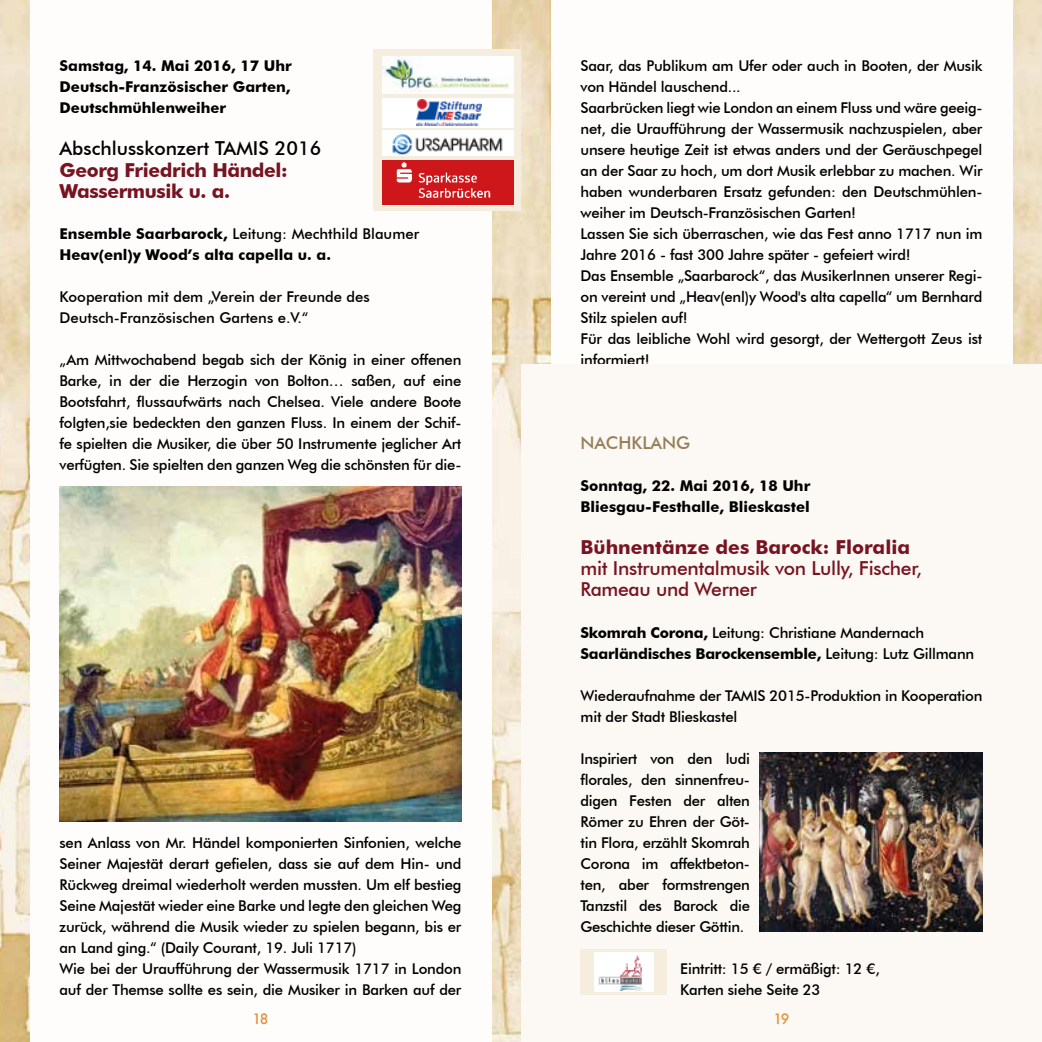
<style>
.page{position:relative;width:1042px;height:1042px;background:#fff}
.page>*{position:absolute;margin:0;border:0;box-sizing:border-box;transform-origin:0 0}
.t1{font:500 19.25px/21px "Futura BT";letter-spacing:-.015em;color:#781422}
.t2{font:700 19.25px/21px "Futura BT";letter-spacing:-.02em;color:#781422}
.t3{font:700 19.25px "Futura BT";color:#781422}
.t4{font:500 19.25px "Futura BT";color:#000}
.t5{font:500 17.5px "Futura BT";color:#957e58}
.t6{font:500 14.88px/21px "Futura BT";letter-spacing:-.015em;color:#000}
.t7{font:700 14.88px/21px "Futura BT";color:#000}
.t8{font:500 14px "Futura";color:#df933e}
.s1{font-weight:500}
.s2{font-weight:700}
</style>
<div class="page">
<img style="left:0;top:0;width:1042px;height:1042px">
<div style="left:30px;top:0;width:461px;height:1042px;background:#fefdfb"></div>
<div style="left:551px;top:0;width:461px;height:1042px;background:#fefdfb"></div>
<img style="left:60px;top:486px;width:401px;height:335px">
<div style="left:373px;top:50px;width:148px;height:161px;background:#f5eddd"></div>
<img style="left:382px;top:57px;width:131px;height:37px">
<div style="left:521px;top:365px;width:521px;height:677px;background:#fcf9f4"></div>
<img style="left:760px;top:752px;width:222px;height:180px">
<div style="left:382px;top:131px;width:131px;height:25px;background:#fff"></div>
<img style="left:392px;top:135px;width:111px;height:20px">
<div style="left:382px;top:98px;width:131px;height:29px;background:#fff"></div>
<img style="left:416px;top:99px;width:65px;height:27px">
<div style="left:580px;top:950px;width:87px;height:45px;background:#f5eddd"></div>
<div style="left:594px;top:952px;width:59px;height:40px;background:#fff"></div>
<img style="left:598px;top:955px;width:45px;height:35px">
<img style="left:382px;top:160px;width:131px;height:44px">
<p class="t7" style="left:60px;top:55px;width:234px;text-align:justify">Samstag, 14. Mai 2016, 17 Uhr Deutsch-Französischer Garten, Deutschmühlenweiher</p>
<p class="t4" style="left:60px;top:136px;width:263px">Abschlusskonzert TAMIS 2016</p>
<p class="t2" style="left:60px;top:159px;width:230px">Georg Friedrich Händel:<br>Wassermusik u. a.</p>
<p class="t7" style="left:60px;top:223px;width:361px">Ensemble Saarbarock, <span class="s1">Leitung: Mechthild Blaumer<br></span>Heav(enl)y Wood’s alta capella u. a.</p>
<p class="t6" style="left:60px;top:286px;width:312px">Kooperation mit dem „Verein der Freunde des<br>Deutsch-Französischen Gartens e.V.“</p>
<p class="t6" style="left:60px;top:349px;width:403px;text-align:justify">„Am Mittwochabend begab sich der König in einer offenen Barke, in der die Herzogin von Bolton… saßen, auf eine Bootsfahrt, flussaufwärts nach Chelsea. Viele andere Boote folgten,sie bedeckten den ganzen Fluss. In einem der Schif&shy;fe spielten die Musiker, die über 50 Instrumente jeglicher Art verfügten. Sie spielten den ganzen Weg die schönsten für die-</p>
<p class="t6" style="left:60px;top:832px;width:403px">sen Anlass von Mr. Händel komponierten Sinfonien, welche Seiner Majestät derart gefielen, dass sie auf dem Hin- und Rückweg dreimal wiederholt werden mussten. Um elf bestieg Seine Majestät wieder eine Barke und legte den gleichen Weg zurück, während die Musik wieder zu spielen begann, bis er an Land ging.“ (Daily Courant, 19. Juli 1717)<br>Wie bei der Uraufführung der Wassermusik 1717 in London auf der Themse sollte es sein, die Musiker in Barken auf der</p>
<p class="t6" style="left:580px;top:55px;width:403px">Saar, das Publikum am Ufer oder auch in Booten, der Musik von Händel lauschend...<br>Saarbrücken liegt wie London an einem Fluss und wäre geeig&shy;net, die Uraufführung der Wassermusik nachzuspielen, aber unsere heutige Zeit ist etwas anders und der Geräuschpegel an der Saar zu hoch, um dort Musik erlebbar zu machen. Wir haben wunderbaren Ersatz gefunden: den Deutschmühlen&shy;weiher im Deutsch-Französischen Garten!<br>Lassen Sie sich überraschen, wie das Fest anno 1717 nun im Jahre 2016 - fast 300 Jahre später - gefeiert wird!<br>Das Ensemble „Saarbarock“, das MusikerInnen unserer Regi&shy;on vereint und „Heav(enl)y Wood's alta capella“ um Bernhard Stilz spielen auf!<br>Für das leibliche Wohl wird gesorgt, der Wettergott Zeus ist informiert!</p>
<p class="t5" style="left:580px;top:432px;width:111px">NACHKLANG</p>
<p class="t7" style="left:580px;top:475px;width:231px">Sonntag, 22. Mai 2016, 18 Uhr<br>Bliesgau-Festhalle, Blieskastel</p>
<p class="t3" style="left:580px;top:535px;width:331px">Bühnentänze des Barock: Floralia</p>
<p class="t1" style="left:580px;top:557px;width:343px">mit Instrumentalmusik von Lully, Fischer,<br>Rameau und Werner</p>
<p class="t6" style="left:580px;top:622px;width:395px"><span class="s2">Skomrah Corona,</span> Leitung: Christiane Mandernach<br><span class="s2">Saarländisches Barockensemble,</span> Leitung: Lutz Gillmann</p>
<p class="t6" style="left:580px;top:685px;width:403px">Wiederaufnahme der TAMIS 2015-Produktion in Kooperation mit der Stadt Blieskastel</p>
<p class="t6" style="left:580px;top:748px;width:171px;text-align:justify">Inspiriert von den ludi florales, den sinnenfreu&shy;digen Festen der alten Römer zu Ehren der Göt&shy;tin Flora, erzählt Skomrah Corona im affektbeton&shy;ten, aber formstrengen Tanzstil des Barock die Geschichte dieser Göttin.</p>
<p class="t6" style="left:680px;top:958px;width:201px">Eintritt: 15 € / ermäßigt: 12 €,<br>Karten siehe Seite 23</p>
<p class="t8" style="left:252px;top:1009px;width:18px">18</p>
<p class="t8" style="left:773px;top:1009px;width:18px">19</p>
</div>
